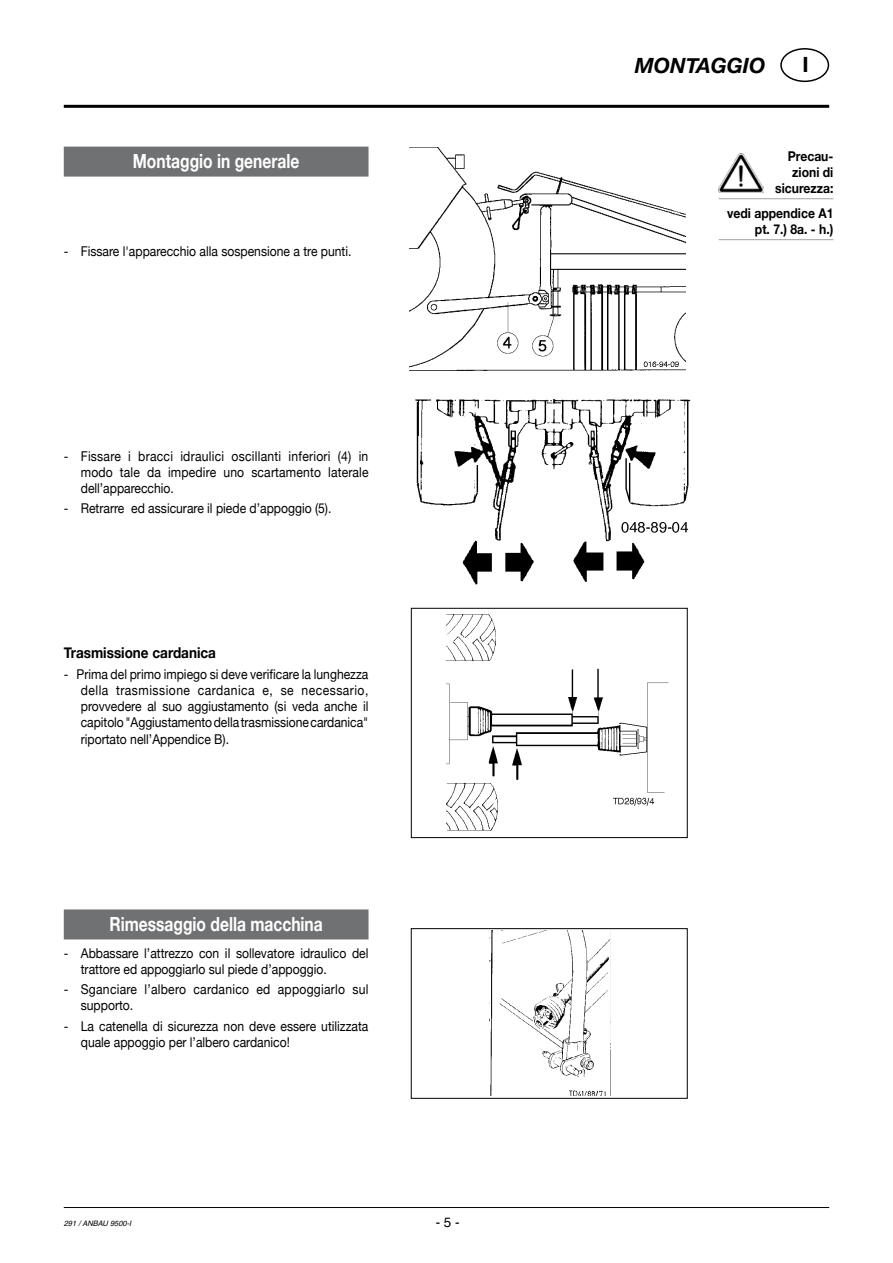
<style>
.page{position:relative;width:893px;height:1263px;background:#fff}
.page>*{position:absolute;margin:0;border:0;box-sizing:border-box;transform-origin:0 0}
.t1{font:italic 700 21px "Helvetica Neue";color:#000}
.t2{font:700 21px "Helvetica Neue";color:#000}
.t3{font:700 19.5px "Helvetica Neue";color:#fff;scale:.8 1}
.t4{font:700 15px "Helvetica Neue";color:#000;scale:.9 1}
.t5{font:13.5px/16.2px "Helvetica Neue";color:#000;text-align:justify;scale:.9 1}
.t6{font:13.5px/16.2px "Helvetica Neue";letter-spacing:.02em;color:#000;scale:.9 1}
.t7{font:700 13.5px/16.2px "Helvetica Neue";color:#000;text-align:right;scale:.9 1}
.t8{font:13.5px "Helvetica";color:#000}
.t9{font:italic 7.5px "Helvetica";color:#000}
</style>
<div class="page">
<hr style="left:64px;top:105px;width:765px;height:3px;background:#000">
<hr style="left:64px;top:1207px;width:765px;height:1px;background:#000">
<div style="left:780px;top:48px;width:49px;height:34px;border:2px solid #000;border-radius:50%"></div>
<div style="left:64px;top:147px;width:305px;height:30px;background:#707173"></div>
<div style="left:64px;top:909px;width:305px;height:30px;background:#707173"></div>
<img style="left:415px;top:399px;width:275px;height:186px">
<div style="left:411px;top:928px;width:276px;height:170px;border:1px solid #000"></div>
<img style="left:490px;top:930px;width:121px;height:166px">
<div style="left:411px;top:608px;width:276px;height:230px;border:1px solid #000"></div>
<img style="left:445px;top:614px;width:224px;height:217px">
<img style="left:410px;top:147px;width:276px;height:223px">
<img style="left:719px;top:153px;width:44px;height:39px">
<hr style="left:719px;top:198px;width:114px;height:1px;background:#b1b2b4">
<hr style="left:719px;top:239px;width:114px;height:1px;background:#b1b2b4">
<h2 class="t3" style="left:133px;top:149px;width:210px">Montaggio in generale</h2>
<p class="t5" style="left:64px;top:243px;width:321px">- Fissare l'apparecchio alla sospensione a tre punti.</p>
<p class="t5" style="left:81px;top:447px;width:321px;text-indent:-17px">- Fissare i bracci idraulici oscillanti inferiori (4) in modo tale da impedire uno scartamento laterale dell’apparecchio.</p>
<p class="t5" style="left:64px;top:500px;width:299px">- Retrarre ed assicurare il piede d’appoggio (5).</p>
<p class="t4" style="left:64px;top:644px;width:171px">Trasmissione cardanica</p>
<p class="t5" style="left:81px;top:666px;width:321px;text-indent:-17px">- Prima del primo impiego si deve verificare la lunghezza della trasmissione cardanica e, se necessario, provvedere al suo aggiustamento (si veda anche il capitolo "Aggiustamento della trasmissione cardanica" riportato nell’Appendice B).</p>
<h2 class="t3" style="left:109px;top:912px;width:268px">Rimessaggio della macchina</h2>
<p class="t5" style="left:81px;top:944px;width:321px;text-indent:-17px">- Abbassare l’attrezzo con il sollevatore idraulico del trattore ed appoggiarlo sul piede d’appoggio.</p>
<p class="t6" style="left:81px;top:981px;width:321px;text-indent:-17px">- Sganciare l’albero cardanico ed appoggiarlo sul supporto.</p>
<p class="t5" style="left:81px;top:1018px;width:321px;text-indent:-17px">- La catenella di sicurezza non deve essere utilizzata quale appoggio per l’albero cardanico!</p>
<p class="t9" style="left:64px;top:1219px;width:69px">291 / ANBAU 9500-I</p>
<p class="t8" style="left:436px;top:1213px;width:26px">- -</p>
<h1 class="t1" style="left:635px;top:52px;width:132px">MONTAGGIO</h1>
<h1 class="t2" style="left:802px;top:52px;width:8px">I</h1>
<p class="t7" style="left:775px;top:147px;width:66px">Precau&shy;zioni di sicurezza:</p>
<p class="t7" style="left:727px;top:204px;width:119px">vedi appendice A1 pt. 7.) 8a. - h.)</p>
</div>
